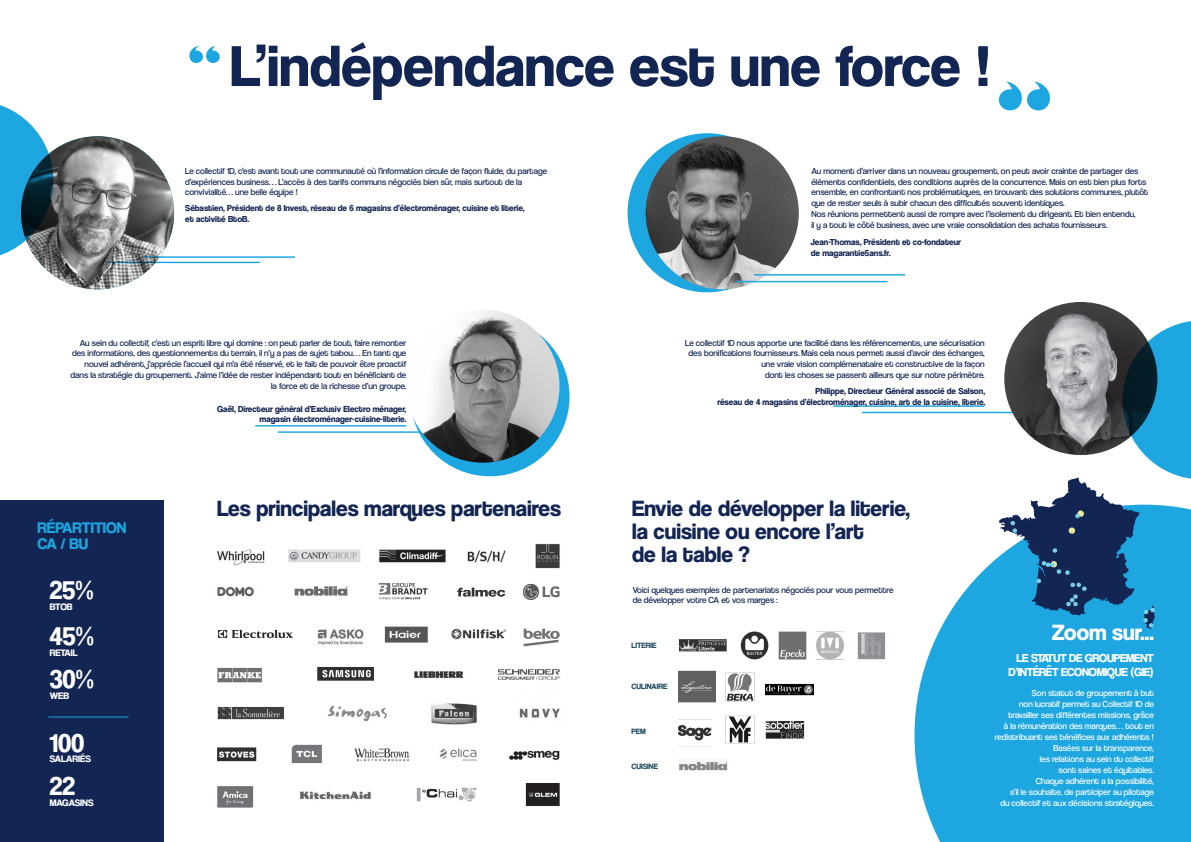
<style>
.page{position:relative;width:1191px;height:842px;background:#fff}
.page>*{position:absolute;margin:0;border:0;box-sizing:border-box;transform-origin:0 0}
.t1{font:700 60px "Coolvetica Rg";color:#132552}
.t2{font:700 26.7px "Coolvetica Rg";color:#fff}
.t3{font:700 23px "Coolvetica Rg";color:#132552}
.t4{font:700 23px "Coolvetica Rg";color:#fff}
.t5{font:700 16px "Coolvetica Rg";color:#1da6df}
.t6{font:700 12px "Coolvetica Rg";letter-spacing:-.025em;color:#fff}
.t7{font:700 9.8px "Coolvetica Rg";color:#fff}
.t8{font:9px/10.8px "Coolvetica Bk";color:#132552}
.t9{font:9px/11px "Coolvetica Bk";color:#fff;text-align:right}
.t10{font:700 9px "Coolvetica Rg";color:#132552}
.t11{font:700 8px "Coolvetica Rg";color:#244d63}
</style>
<div class="page">
<svg style="left:914px;top:557px;width:277px;height:285px;background:#30ade1"></svg>
<div style="left:627px;top:133px;width:159px;height:159px;background:#1da6df;border-radius:50%"></div>
<div style="left:410px;top:317px;width:159px;height:159px;background:#1da6df;border-radius:50%"></div>
<svg style="left:0;top:105px;width:53px;height:155px"></svg>
<img style="left:217px;top:543px;width:343px;height:265px">
<img style="left:679px;top:639px;width:48px;height:13px">
<img style="left:765px;top:721px;width:40px;height:18px">
<img style="left:857px;top:632px;width:29px;height:28px">
<img style="left:740px;top:631px;width:29px;height:29px">
<img style="left:725px;top:715px;width:30px;height:29px">
<img style="left:679px;top:670px;width:36px;height:33px">
<img style="left:725px;top:672px;width:30px;height:30px">
<img style="left:765px;top:683px;width:49px;height:13px">
<img style="left:679px;top:719px;width:32px;height:28px">
<img style="left:778px;top:631px;width:66px;height:29px">
<hr style="left:144px;top:256px;width:151px;height:2px;background:#1da6df">
<hr style="left:109px;top:262px;width:151px;height:1px;background:#1da6df">
<hr style="left:255px;top:425px;width:151px;height:1px;background:#1da6df">
<hr style="left:833px;top:405px;width:151px;height:2px;background:#1da6df">
<hr style="left:278px;top:431px;width:151px;height:2px;background:#1da6df">
<hr style="left:862px;top:412px;width:151px;height:1px;background:#1da6df">
<div style="left:0;top:501px;width:163px;height:341px;background:#132552"></div>
<hr style="left:48px;top:716px;width:81px;height:1px;background:#1da6df">
<svg style="left:189px;top:46px;width:31px;height:17px"></svg>
<svg style="left:999px;top:81px;width:51px;height:29px"></svg>
<img style="left:21px;top:136px;width:153px;height:153px;border-radius:77px">
<img style="left:1004px;top:302px;width:153px;height:153px;border-radius:77px">
<img style="left:645px;top:136px;width:154px;height:153px;border-radius:77px">
<img style="left:410px;top:310px;width:149px;height:153px">
<svg style="left:998px;top:320px;width:193px;height:310px"></svg>
<hr style="left:754px;top:274px;width:151px;height:2px;background:#1da6df">
<hr style="left:736px;top:281px;width:151px;height:1px;background:#1da6df">
<img style="left:679px;top:758px;width:49px;height:13px">
<p class="t1" style="left:230px;top:31px;width:762px">L’indépendance est une force !</p>
<p class="t8" style="left:185px;top:165px;width:363px">Le collectif 1D, c’est avant tout une communauté où l’information circule de façon fluide, du partage d’expériences business… L’accès à des tarifs communs négociés bien sûr, mais surtout de la convivialité… une belle équipe !</p>
<p class="t10" style="left:185px;top:202px;width:341px">Sébastien, Président de 8 Invest, réseau de 6 magasins d’électroménager, cuisine et literie,</p>
<p class="t10" style="left:185px;top:213px;width:65px">et activité BtoB.</p>
<p class="t8" style="left:71px;top:337px;width:337px;text-align:right">Au sein du collectif, c’est un esprit libre qui domine : on peut parler de tout, faire remonter des informations, des questionnements du terrain, il n’y a pas de sujet tabou… En tant que nouvel adhérent, j’apprécie l’accueil qui m’a été réservé, et le fait de pouvoir être proactif dans la stratégie du groupement. J’aime l’idée de rester indépendant tout en bénéficiant de la force et de la richesse d’un groupe.</p>
<p class="t10" style="left:217px;top:403px;width:190px">Gaël, Directeur général d’Exclusiv Electro ménager,</p>
<p class="t10" style="left:259px;top:414px;width:148px">magasin électroménager-cuisine-literie.</p>
<p class="t8" style="left:811px;top:165px;width:338px">Au moment d’arriver dans un nouveau groupement, on peut avoir crainte de partager des éléments confidentiels, des conditions auprès de la concurrence. Mais on est bien plus forts ensemble, en confrontant nos problématiques, en trouvant des solutions communes, plutôt que de rester seuls à subir chacun des difficultés souvent identiques.</p>
<p class="t8" style="left:811px;top:208px;width:326px">Nos réunions permettent aussi de rompre avec l’isolement du dirigeant. Et bien entendu,</p>
<p class="t8" style="left:811px;top:219px;width:297px">il y a tout le côté business, avec une vraie consolidation des achats fournisseurs.</p>
<p class="t10" style="left:811px;top:237px;width:152px">Jean-Thomas, Président et co-fondateur</p>
<p class="t10" style="left:811px;top:247px;width:81px">de magarantie5ans.fr.</p>
<p class="t8" style="left:685px;top:337px;width:301px">Le collectif 1D nous apporte une facilité dans les référencements, une sécurisation</p>
<p class="t8" style="left:688px;top:348px;width:298px">des bonifications fournisseurs. Mais cela nous permet aussi d’avoir des échanges,</p>
<p class="t8" style="left:761px;top:359px;width:225px">une vraie vision complémenataire et constructive de la façon</p>
<p class="t8" style="left:765px;top:369px;width:221px">dont les choses se passent ailleurs que sur notre périmètre.</p>
<p class="t10" style="left:815px;top:386px;width:171px">Philippe, Directeur Général associé de Salson,</p>
<p class="t10" style="left:717px;top:397px;width:269px">réseau de 4 magasins d’électroménager, cuisine, art de la cuisine, literie.</p>
<p class="t5" style="left:37px;top:518px;width:90px">RÉPARTITION</p>
<p class="t5" style="left:37px;top:534px;width:52px">CA / BU</p>
<p class="t2" style="left:50px;top:575px;width:45px">25%</p>
<p class="t7" style="left:50px;top:601px;width:24px">BTOB</p>
<p class="t2" style="left:50px;top:621px;width:45px">45%</p>
<p class="t7" style="left:50px;top:647px;width:29px">RETAIL</p>
<p class="t2" style="left:50px;top:664px;width:45px">30%</p>
<p class="t7" style="left:50px;top:690px;width:21px">WEB</p>
<p class="t2" style="left:50px;top:727px;width:36px">100</p>
<p class="t7" style="left:50px;top:753px;width:43px">SALARIÉS</p>
<p class="t2" style="left:50px;top:771px;width:27px">22</p>
<p class="t7" style="left:50px;top:797px;width:45px">MAGASINS</p>
<p class="t3" style="left:217px;top:495px;width:345px">Les principales marques partenaires</p>
<p class="t3" style="left:632px;top:495px;width:279px">Envie de développer la literie,</p>
<p class="t3" style="left:632px;top:518px;width:233px">la cuisine ou encore l’art</p>
<p class="t3" style="left:632px;top:541px;width:119px">de la table ?</p>
<p class="t8" style="left:632px;top:584px;width:262px">Voici quelques exemples de partenariats négociés pour vous permettre</p>
<p class="t8" style="left:632px;top:595px;width:147px">de développer votre CA et vos marges :</p>
<p class="t11" style="left:631px;top:641px;width:26px">LITERIE</p>
<p class="t11" style="left:631px;top:681px;width:37px">CULINAIRE</p>
<p class="t11" style="left:631px;top:726px;width:16px">PEM</p>
<p class="t11" style="left:631px;top:761px;width:28px">CUISINE</p>
<p class="t4" style="left:1052px;top:619px;width:103px">Zoom sur...</p>
<p class="t6" style="left:1016px;top:651px;width:139px">LE STATUT DE GROUPEMENT</p>
<p class="t6" style="left:1008px;top:665px;width:147px">D’INTÉRÊT ECONOMIQUE (GIE)</p>
<p class="t9" style="left:995px;top:687px;width:160px">Son statut de groupement à but<br>non lucratif permet au Collectif 1D de travailler ses différentes missions, grâce<br>à la rémunération des marques… tout en redistribuant ses bénéfices aux adhérents !</p>
<p class="t9" style="left:1053px;top:742px;width:102px">Basées sur la transparence,</p>
<p class="t9" style="left:1039px;top:753px;width:116px">les relations au sein du collectif</p>
<p class="t9" style="left:1058px;top:764px;width:97px">sont saines et équitables.</p>
<p class="t9" style="left:1035px;top:775px;width:120px">Chaque adhérent a la possibilité,</p>
<p class="t9" style="left:1010px;top:786px;width:145px">s’il le souhaite, de participer au pilotage</p>
<p class="t9" style="left:1000px;top:797px;width:155px">du collectif et aux décisions stratégiques.</p>
</div>
